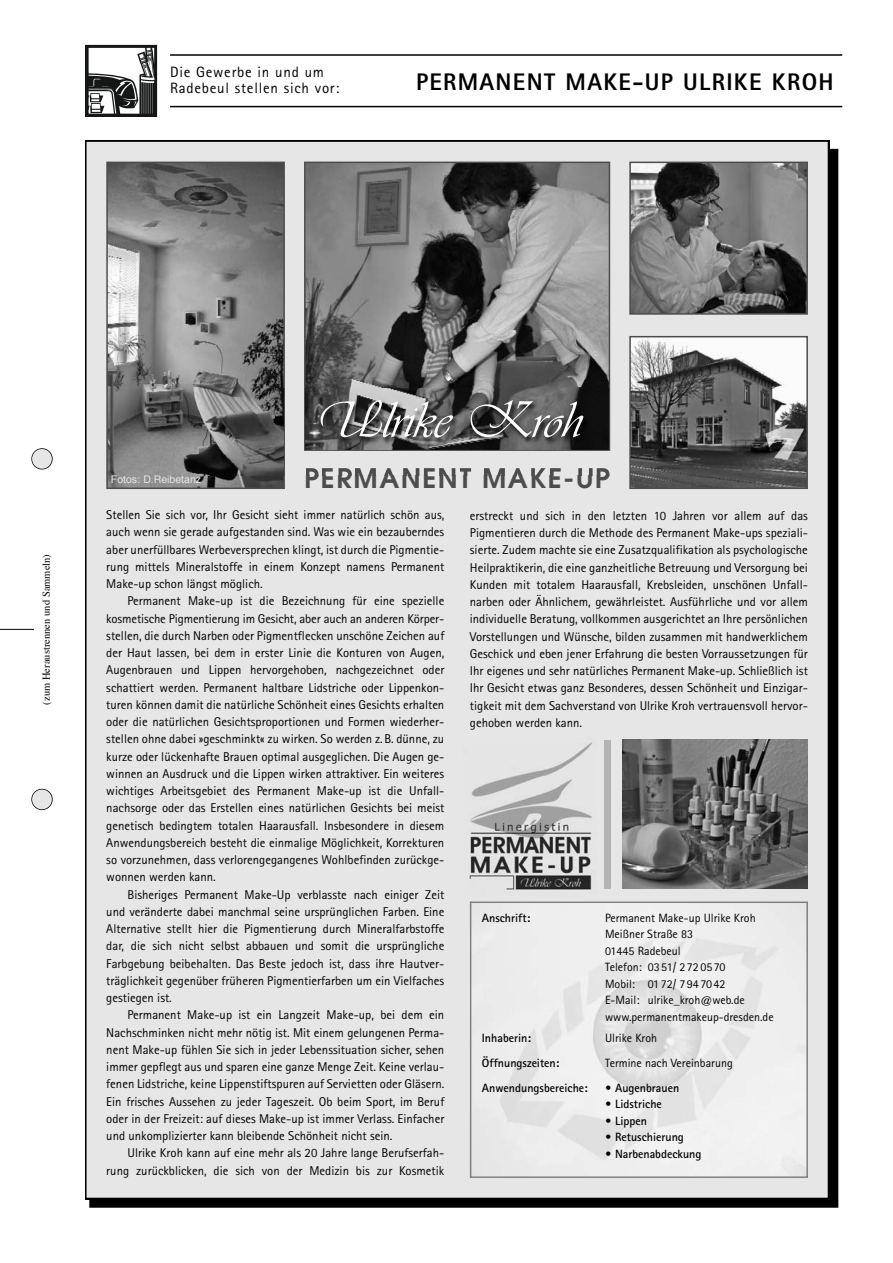
<style>
.page{position:relative;width:893px;height:1263px;background:#fff}
.page>*{position:absolute;margin:0;border:0;box-sizing:border-box;transform-origin:0 0}
.t1{font:54px "Vivaldi";color:#fff}
.t2{font:600 27px "Avant Garde";letter-spacing:.055em;color:#4d4d4d}
.t3{font:800 24px "Rotis Sans Serif";letter-spacing:.055em;color:#000}
.t4{font:15px/16.5px "Rotis Sans Serif";letter-spacing:.05em;color:#000}
.t5{font:12.75px/17.2px "Rotis Sans Serif";color:#000;text-align:justify}
.t6{font:12px/16.5px "Rotis Sans Serif";color:#000}
.t7{font:700 12px "Rotis Sans Serif";color:#000}
.t8{font:10.5px "Times";color:#000}
.t9{font:10.5px "Helvetica";color:#e6e6e6}
</style>
<div class="page">
<div style="left:89px;top:149px;width:749px;height:1059px;background:#000"></div>
<div style="left:85px;top:140px;width:744px;height:1059px;background:#e6e6e6"></div>
<hr style="left:1px;top:629px;width:33px;height:1px;background:#000">
<div style="left:32px;top:449px;width:21px;height:20px;background:#e6e6e6;border-radius:50%"></div>
<div style="left:31px;top:448px;width:22px;height:21px;border:2px solid #000;border-radius:50%"></div>
<div style="left:32px;top:789px;width:21px;height:21px;background:#e6e6e6;border-radius:50%"></div>
<div style="left:31px;top:789px;width:22px;height:21px;border:2px solid #000;border-radius:50%"></div>
<svg style="left:85px;top:45px;width:72px;height:72px"></svg>
<svg style="left:89px;top:48px;width:65px;height:66px"></svg>
<hr style="left:170px;top:54px;width:672px;height:2px;background:#000">
<hr style="left:170px;top:106px;width:672px;height:1px;background:#000">
<img style="left:473px;top:904px;width:332px;height:271px">
<div style="left:470px;top:901px;width:338px;height:277px;border:2px solid #808080"></div>
<img style="left:307px;top:165px;width:300px;height:223px">
<div style="left:304px;top:162px;width:306px;height:289px;border:2px solid #4d4d4d"></div>
<img style="left:109px;top:165px;width:173px;height:321px">
<div style="left:106px;top:162px;width:179px;height:327px;border:2px solid #4d4d4d"></div>
<img style="left:622px;top:740px;width:186px;height:149px">
<img style="left:632px;top:165px;width:173px;height:147px">
<div style="left:629px;top:162px;width:179px;height:153px;border:2px solid #4d4d4d"></div>
<img style="left:464px;top:738px;width:133px;height:158px">
<div style="left:604px;top:740px;width:6px;height:149px;background:#b3b3b3"></div>
<img style="left:276px;top:388px;width:353px;height:87px">
<img style="left:304px;top:388px;width:306px;height:63px">
<img style="left:306px;top:388px;width:303px;height:61px">
<img style="left:306px;top:468px;width:303px;height:7px">
<img style="left:632px;top:339px;width:173px;height:147px">
<div style="left:629px;top:336px;width:179px;height:153px;border:2px solid #4d4d4d"></div>
<p class="t4" style="left:170px;top:65px;width:171px">Die Gewerbe in und um<br>Radebeul stellen sich vor:</p>
<h3 class="t3" style="left:416px;top:74px;width:419px">PERMANENT MAKE-UP ULRIKE KROH</h3>
<p class="t8" style="left:42px;top:704px;width:152px;rotate:-90deg">(zum Heraustrennen und Sammeln)</p>
<h1 class="t1" style="left:315px;top:401px;width:268px">Ulrike Kroh</h1>
<p class="t9" style="left:111px;top:475px;width:92px">Fotos: D.Reibetanz</p>
<h2 class="t2" style="left:304px;top:468px;width:307px">PERMANENT MAKE-UP</h2>
<p class="t5" style="left:106px;top:507px;width:340px">Stellen Sie sich vor, Ihr Gesicht sieht immer natürlich schön aus, auch wenn sie gerade aufgestanden sind. Was wie ein bezauberndes aber unerfüllbares Werbeversprechen klingt, ist durch die Pigmentie&shy;rung mittels Mineralstoffe in einem Konzept namens Permanent Make-up schon längst möglich.</p>
<p class="t5" style="left:106px;top:594px;width:340px;text-indent:21px">Permanent Make-up ist die Bezeichnung für eine spezielle kosmetische Pigmentierung im Gesicht, aber auch an anderen Körper - stellen, die durch Narben oder Pigmentflecken unschöne Zeichen auf der Haut lassen, bei dem in erster Linie die Konturen von Augen, Augenbrauen und Lippen hervorgehoben, nachgezeichnet oder schattiert werden. Permanent haltbare Lidstriche oder Lippenkon - turen können damit die natürliche Schönheit eines Gesichts erhalten oder die natürlichen Gesichtsproportionen und Formen wiederher&shy;stellen ohne dabei »geschminkt« zu wirken. So werden z.B. dünne, zu kurze oder lückenhafte Brauen optimal ausgeglichen. Die Augen ge&shy;winnen an Ausdruck und die Lippen wirken attraktiver. Ein weiteres wichtiges Arbeitsgebiet des Permanent Make-up ist die Unfall - nachsorge oder das Erstellen eines natürlichen Gesichts bei meist genetisch bedingtem totalen Haarausfall. Insbesondere in diesem Anwendungsbereich besteht die einmalige Möglichkeit, Korrekturen so vorzunehmen, dass verlorengegangenes Wohlbefinden zurückge&shy;wonnen werden kann.</p>
<p class="t5" style="left:106px;top:887px;width:340px;text-indent:21px">Bisheriges Permanent Make-Up verblasste nach einiger Zeit und veränderte dabei manchmal seine ursprünglichen Farben. Eine Alternative stellt hier die Pigmentierung durch Mineralfarbstoffe dar, die sich nicht selbst abbauen und somit die ursprüngliche Farbgebung beibehalten. Das Beste jedoch ist, dass ihre Hautver&shy;träglichkeit gegenüber früheren Pigmentierfarben um ein Vielfaches gestiegen ist.</p>
<p class="t5" style="left:106px;top:1008px;width:340px;text-indent:21px">Permanent Make-up ist ein Langzeit Make-up, bei dem ein Nachschminken nicht mehr nötig ist. Mit einem gelungenen Perma&shy;nent Make-up fühlen Sie sich in jeder Lebenssituation sicher, sehen immer gepflegt aus und sparen eine ganze Menge Zeit. Keine verlau&shy;fenen Lidstriche, keine Lippenstiftspuren auf Servietten oder Gläsern.<br>Ein frisches Aussehen zu jeder Tageszeit. Ob beim Sport, im Beruf oder in der Freizeit: auf dieses Make-up ist immer Verlass. Einfacher und unkomplizierter kann bleibende Schönheit nicht sein.</p>
<p class="t5" style="left:106px;top:1146px;width:340px;text-align:right">Ulrike Kroh kann auf eine mehr als 20 Jahre lange Berufserfah&shy;rung zurückblicken, die sich von der Medizin bis zur Kosmetik</p>
<p class="t5" style="left:470px;top:508px;width:340px">erstreckt und sich in den letzten 10 Jahren vor allem auf das Pigmentieren durch die Methode des Permanent Make-ups speziali&shy;sierte. Zudem machte sie eine Zusatzqualifikation als psychologische Heilpraktikerin, die eine ganzheitliche Betreuung und Versorgung bei Kunden mit totalem Haarausfall, Krebsleiden, unschönen Unfall - narben oder Ähnlichem, gewährleistet. Ausführliche und vor allem individuelle Beratung, vollkommen ausgerichtet an Ihre persönlichen Vorstellungen und Wünsche, bilden zusammen mit handwerklichem Geschick und eben jener Erfahrung die besten Vorraussetzungen für Ihr eigenes und sehr natürliches Permanent Make-up. Schließlich ist Ihr Gesicht etwas ganz Besonderes, dessen Schönheit und Einzigar&shy;tigkeit mit dem Sachverstand von Ulrike Kroh vertrauensvoll hervor&shy;gehoben werden kann.</p>
<p class="t7" style="left:482px;top:913px;width:50px">Anschrift:</p>
<p class="t6" style="left:605px;top:911px;width:170px">Permanent Make-up Ulrike Kroh<br>Meißner Straße 83<br>01445 Radebeul<br>Telefon: 0351/ 2720570<br>Mobil: 0172/ 7947042<br>E-Mail: ulrike_kroh@web.de www.permanentmakeup-dresden.de</p>
<p class="t7" style="left:482px;top:1033px;width:51px">Inhaberin:</p>
<p class="t6" style="left:605px;top:1030px;width:53px">Ulrike Kroh</p>
<p class="t7" style="left:482px;top:1058px;width:79px">Öffnungszeiten:</p>
<p class="t6" style="left:605px;top:1055px;width:129px">Termine nach Vereinbarung</p>
<p class="t7" style="left:482px;top:1083px;width:107px">Anwendungsbereiche:</p>
<p class="t7" style="left:605px;top:1083px;width:76px">• Augenbrauen</p>
<p class="t7" style="left:605px;top:1100px;width:58px">• Lidstriche</p>
<p class="t7" style="left:605px;top:1116px;width:43px">• Lippen</p>
<p class="t7" style="left:605px;top:1133px;width:80px">• Retuschierung</p>
<p class="t7" style="left:605px;top:1149px;width:98px">• Narbenabdeckung</p>
</div>
